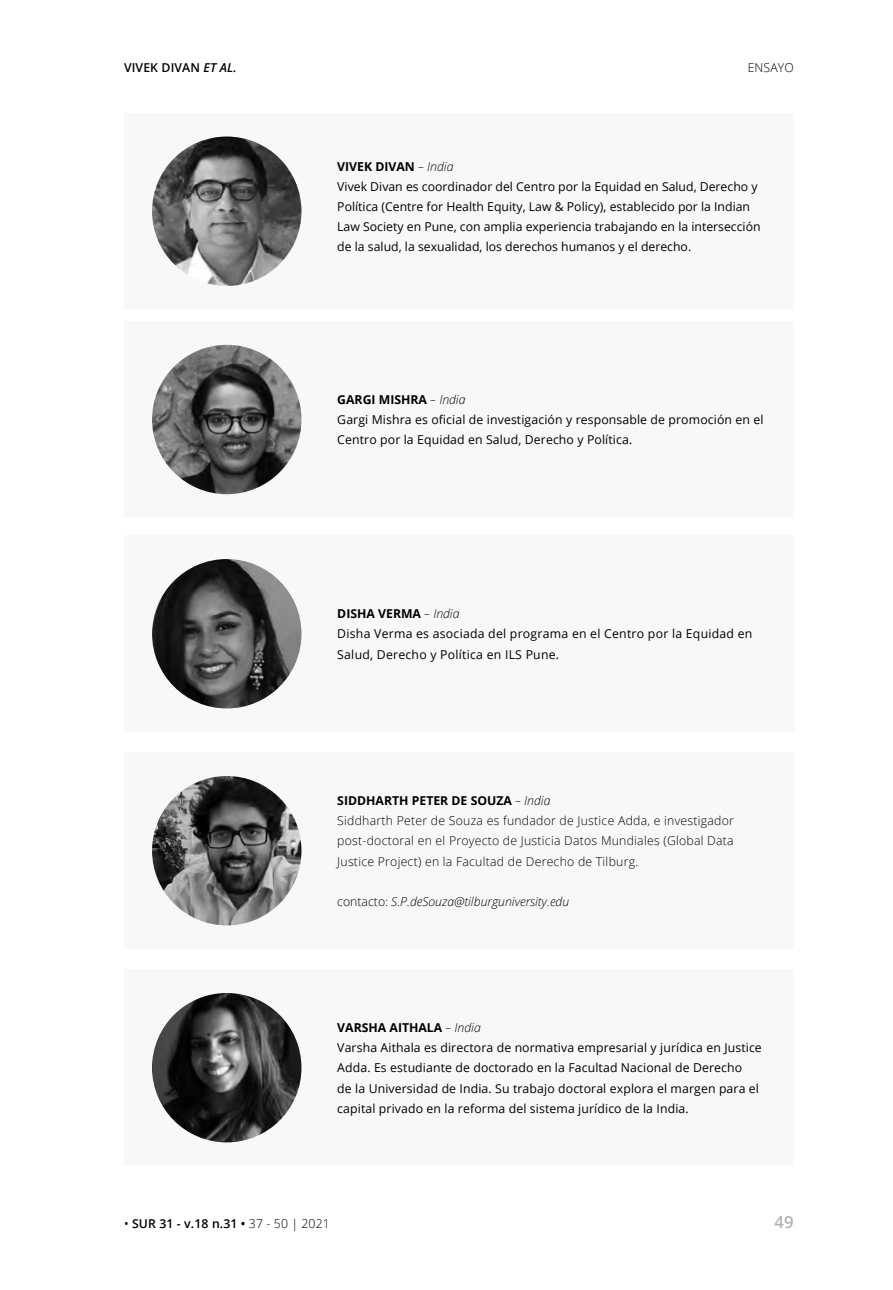
<style>
.page{position:relative;width:893px;height:1290px;background:#fff}
.page>*{position:absolute;margin:0;border:0;box-sizing:border-box;transform-origin:0 0}
.t1{font:600 16.62px "Open Sans";color:#b3b2b2}
.t2{font:12.25px/20.1px "Open Sans";letter-spacing:.01em;color:#000}
.t3{font:300 12.25px/20.1px "Open Sans";letter-spacing:.02em;color:#000}
.t4{font:italic 300 12.25px "Open Sans";color:#000}
.t5{font:600 12.25px "Open Sans";letter-spacing:.01em;color:#000}
.s1{font-style:italic}
.s2{font-weight:700}
.s3{font-weight:300;font-style:italic}
.s4{font-style:normal}
.s5{font-weight:400}
.s6{font-weight:300}
</style>
<div class="page">
<div style="left:124px;top:113px;width:670px;height:196px;background:#f8f8f8"></div>
<div style="left:124px;top:321px;width:670px;height:196px;background:#f8f8f8"></div>
<div style="left:124px;top:536px;width:670px;height:196px;background:#f8f8f8"></div>
<div style="left:124px;top:753px;width:670px;height:196px;background:#f8f8f8"></div>
<div style="left:124px;top:970px;width:670px;height:195px;background:#f8f8f8"></div>
<img style="left:152px;top:136px;width:149px;height:150px;border-radius:75px">
<img style="left:152px;top:345px;width:149px;height:149px;border-radius:75px">
<img style="left:152px;top:559px;width:149px;height:149px;border-radius:75px">
<img style="left:152px;top:776px;width:149px;height:149px;border-radius:75px">
<img style="left:152px;top:993px;width:149px;height:149px;border-radius:75px">
<p class="t5" style="left:124px;top:59px;width:114px">VIVEK DIVAN <span class="s1">ET AL.</span></p>
<p class="t3" style="left:748px;top:57px;width:48px">ENSAYO</p>
<p class="t2" style="left:337px;top:156px;width:425px"><span class="s2">VIVEK DIVAN</span> <span class="s3">– India<br></span>Vivek Divan es coordinador del Centro por la Equidad en Salud, Derecho y Política (Centre for Health Equity, Law &amp; Policy), establecido por la Indian Law Society en Pune, con amplia experiencia trabajando en la intersección de la salud, la sexualidad, los derechos humanos y el derecho.</p>
<p class="t2" style="left:337px;top:389px;width:428px"><span class="s2">GARGI MISHRA</span> <span class="s3">– India<br></span>Gargi Mishra es oficial de investigación y responsable de promoción en el<br>Centro por la Equidad en Salud, Derecho y Política.</p>
<p class="t2" style="left:337px;top:603px;width:417px"><span class="s2">DISHA VERMA</span> <span class="s3">– India<br></span>Disha Verma es asociada del programa en el Centro por la Equidad en<br>Salud, Derecho y Política en ILS Pune.</p>
<p class="t3" style="left:337px;top:790px;width:398px"><span class="s2">SIDDHARTH PETER DE SOUZA</span> <span class="s1">– India<br></span>Siddharth Peter de Souza es fundador de Justice Adda, e investigador post-doctoral en el Proyecto de Justicia Datos Mundiales (Global Data Justice Project) en la Facultad de Derecho de Tilburg.</p>
<p class="t4" style="left:337px;top:893px;width:233px"><span class="s4">contacto:</span> S.P.deSouza@tilburguniversity.edu</p>
<p class="t2" style="left:337px;top:1017px;width:426px"><span class="s2">VARSHA AITHALA</span> <span class="s3">– India<br></span>Varsha Aithala es directora de normativa empresarial y jurídica en Justice Adda. Es estudiante de doctorado en la Facultad Nacional de Derecho<br>de la Universidad de India. Su trabajo doctoral explora el margen para el capital privado en la reforma del sistema jurídico de la India.</p>
<p class="t5" style="left:124px;top:1215px;width:207px"><span class="s5">•</span> SUR 31 - v.18 n.31 • <span class="s6">37 - 50 | 2021</span></p>
<h1 class="t1" style="left:774px;top:1210px;width:21px">49</h1>
</div>
